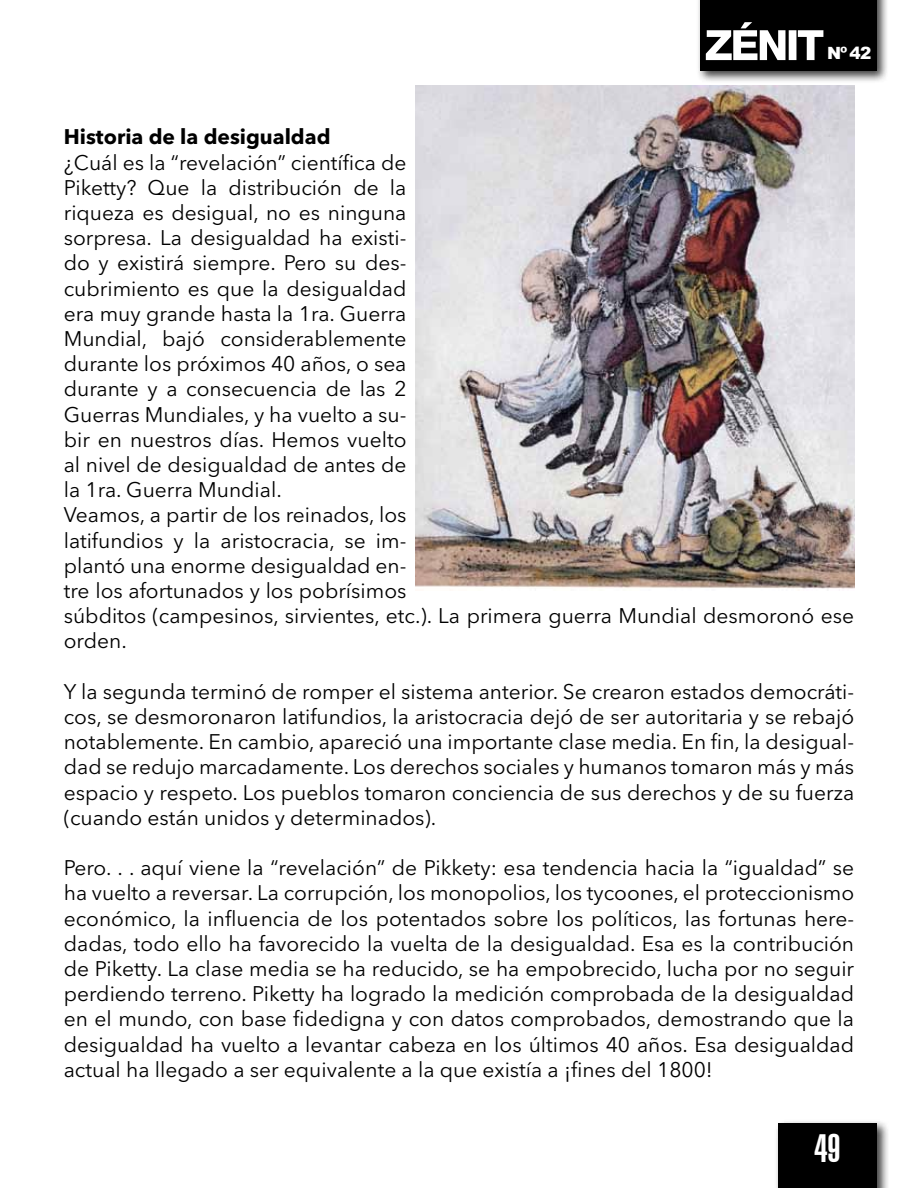
<style>
.page{position:relative;width:918px;height:1188px;background:#fff}
.page>*{position:absolute;margin:0;border:0;box-sizing:border-box;transform-origin:0 0}
.t1{font:900 extra-condensed 39px "Helvetica";color:#fff}
.t2{font:21px/25.2px "Avenir Next LT Pro";color:#000;text-align:justify}
.t3{font:700 21px "Avenir Next LT Pro";color:#000}
.t4{font:900 16.8px "Arial";color:#fff}
</style>
<div class="page">
<div style="left:696px;top:0;width:194px;height:84px;background:#000;opacity:.75"></div>
<div style="left:700px;top:0;width:177px;height:71px;background:#000"></div>
<svg style="left:706px;top:22px;width:117px;height:38px"></svg>
<div style="left:774px;top:1119px;width:115px;height:69px;background:#000;opacity:.75"></div>
<div style="left:778px;top:1123px;width:99px;height:65px;background:#000"></div>
<img style="left:415px;top:85px;width:439px;height:504px">
<p class="t4" style="left:827px;top:41px;width:46px">Nº42</p>
<p class="t3" style="left:64px;top:124px;width:268px">Historia de la desigualdad</p>
<p class="t2" style="left:64px;top:150px;width:792px;text-align:left">¿Cuál es la “revelación” científica de<br>Piketty? Que la distribución de la<br>riqueza es desigual, no es ninguna<br>sorpresa. La desigualdad ha existi-<br>do y existirá siempre. Pero su des-<br>cubrimiento es que la desigualdad<br>era muy grande hasta la 1ra. Guerra<br>Mundial, bajó considerablemente<br>durante los próximos 40 años, o sea<br>durante y a consecuencia de las 2<br>Guerras Mundiales, y ha vuelto a su-<br>bir en nuestros días. Hemos vuelto<br>al nivel de desigualdad de antes de<br>la 1ra. Guerra Mundial.<br>Veamos, a partir de los reinados, los<br>latifundios y la aristocracia, se im-<br>plantó una enorme desigualdad en-<br>tre los afortunados y los pobrísimos<br>súbditos (campesinos, sirvientes, etc.). La primera guerra Mundial desmoronó ese orden.</p>
<p class="t2" style="left:64px;top:679px;width:792px">Y la segunda terminó de romper el sistema anterior. Se crearon estados democráti&shy;cos, se desmoronaron latifundios, la aristocracia dejó de ser autoritaria y se rebajó notablemente. En cambio, apareció una importante clase media. En fin, la desigual&shy;dad se redujo marcadamente. Los derechos sociales y humanos tomaron más y más espacio y respeto. Los pueblos tomaron conciencia de sus derechos y de su fuerza (cuando están unidos y determinados).</p>
<p class="t2" style="left:64px;top:855px;width:792px">Pero. . . aquí viene la “revelación” de Pikkety: esa tendencia hacia la “igualdad” se ha vuelto a reversar. La corrupción, los monopolios, los tycoones, el proteccionismo económico, la influencia de los potentados sobre los políticos, las fortunas here&shy;dadas, todo ello ha favorecido la vuelta de la desigualdad. Esa es la contribución de Piketty. La clase media se ha reducido, se ha empobrecido, lucha por no seguir perdiendo terreno. Piketty ha logrado la medición comprobada de la desigualdad en el mundo, con base fidedigna y con datos comprobados, demostrando que la desigualdad ha vuelto a levantar cabeza en los últimos 40 años. Esa desigualdad actual ha llegado a ser equivalente a la que existía a ¡fines del 1800!</p>
<h1 class="t1" style="left:814px;top:1126px;width:27px">49</h1>
</div>
